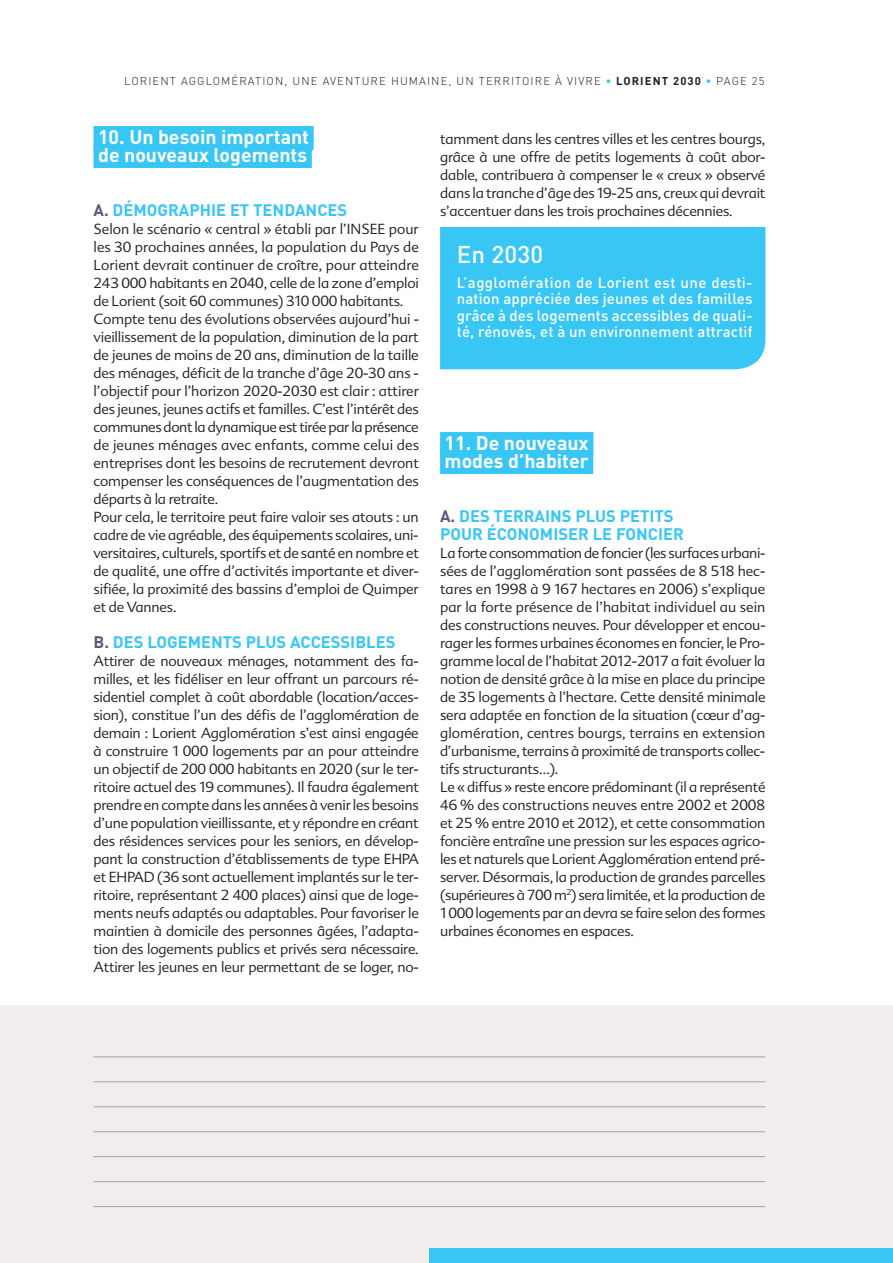
<style>
.page{position:relative;width:893px;height:1263px;background:#fff}
.page>*{position:absolute;margin:0;border:0;box-sizing:border-box;transform-origin:0 0}
.t1{font:500 24px "DIN";color:#fff}
.t2{font:700 19.5px/18px "DIN";color:#fff}
.t3{font:700 16.5px/18px "DIN";letter-spacing:.045em;color:#38c6f4}
.t4{font:500 15px/16.5px "DIN";letter-spacing:.005em;color:#fff;text-align:justify}
.t5{font:300 14.25px/18px "Advert";letter-spacing:-.015em;color:#231f20}
.t6{font:300 11.25px "DIN";letter-spacing:.1em;color:#231f20}
.s1{font-weight:700;color:#38c6f4}
.s2{font-weight:700}
.s3{color:#5b5878}
</style>
<div class="page">
<div style="left:0;top:1006px;width:893px;height:257px;background:#f0edec"></div>
<hr style="left:94px;top:1156px;width:671px;height:1px;background:#a4a1b7">
<hr style="left:94px;top:1106px;width:671px;height:1px;background:#a4a1b7">
<hr style="left:94px;top:1081px;width:671px;height:1px;background:#a4a1b7">
<hr style="left:94px;top:1056px;width:671px;height:1px;background:#a4a1b7">
<hr style="left:94px;top:1206px;width:671px;height:1px;background:#a4a1b7">
<hr style="left:94px;top:1181px;width:671px;height:1px;background:#a4a1b7">
<hr style="left:94px;top:1131px;width:671px;height:1px;background:#a4a1b7">
<div style="left:429px;top:1248px;width:464px;height:15px;background:#38c6f4"></div>
<div style="left:94px;top:126px;width:220px;height:24px;background:#38c6f4"></div>
<div style="left:94px;top:144px;width:218px;height:24px;background:#38c6f4"></div>
<div style="left:440px;top:432px;width:153px;height:24px;background:#38c6f4"></div>
<div style="left:440px;top:450px;width:153px;height:24px;background:#38c6f4"></div>
<div style="left:440px;top:227px;width:325px;height:142px;background:#38c6f4"></div>
<p class="t6" style="left:124px;top:74px;width:642px">LORIENT AGGLOMÉRATION, UNE AVENTURE HUMAINE, U N TERRITOIRE À VIVRE <span class="s1">•</span> <span class="s2">LORIENT 2030</span> <span class="s1">•</span> PAGE 25</p>
<h2 class="t2" style="left:98px;top:127px;width:213px">10. UN BESOIN IMPORTANT<br>DE NOUVEAUX LOGEMENTS</h2>
<p class="t3" style="left:94px;top:200px;width:254px"><span class="s3">A.</span> DÉMOGRAPHIE ET TENDANCES</p>
<p class="t5" style="left:94px;top:220px;width:327px">Selon le scénario « central » établi par l’INSEE pour les 30 prochaines années, la population du Pays de Lorient devrait continuer de croître, pour atteindre 243 000 habitants en 2040, celle de la zone d’emploi de Lorient (soit 60 communes) 310 000 habitants.<br>Compte tenu des évolutions observées aujourd’hui - vieillissement de la population, diminution de la part de jeunes de moins de 20 ans, diminution de la taille des ménages, déficit de la tranche d’âge 20-30 ans - l’objectif pour l’horizon 2020-2030 est clair : attirer des jeunes, jeunes actifs et familles. C’est l’intérêt des communes dont la dynamique est tirée par la présence de jeunes ménages avec enfants, comme celui des entreprises dont les besoins de recrutement devront compenser les conséquences de l’augmentation des départs à la retraite.<br>Pour cela, le territoire peut faire valoir ses atouts : un cadre de vie agréable, des équipements scolaires, uni&shy;versitaires, culturels, sportifs et de santé en nombre et de qualité, une offre d’activités importante et diver&shy;sifiée, la proximité des bassins d’emploi de Quimper et de Vannes.</p>
<p class="t3" style="left:94px;top:632px;width:302px"><span class="s3">B.</span> DES LOGEMENTS PLUS ACCESSIBLES</p>
<p class="t5" style="left:94px;top:652px;width:327px;text-align:justify">Attirer de nouveaux ménages, notamment des fa&shy;milles, et les fidéliser en leur offrant un parcours ré&shy;sidentiel complet à coût abordable (location/acces&shy;sion), constitue l’un des défis de l’agglomération de demain : Lorient Agglomération s’est ainsi engagée à construire 1 000 logements par an pour atteindre un objectif de 200 000 habitants en 2020 (sur le ter&shy;ritoire actuel des 19 communes). Il faudra également prendre en compte dans les années à venir les besoins d’une population vieillissante, et y répondre en créant des résidences services pour les seniors, en dévelop&shy;pant la construction d’établissements de type EHPA et EHPAD (36 sont actuellement implantés sur le ter&shy;ritoire, représentant 2 400 places) ainsi que de loge&shy;ments neufs adaptés ou adaptables. Pour favoriser le maintien à domicile des personnes âgées, l’adapta&shy;tion des logements publics et privés sera nécessaire.<br>Attirer les jeunes en leur permettant de se loger, no-</p>
<p class="t5" style="left:440px;top:130px;width:327px;text-align:justify">tamment dans les centres villes et les centres bourgs, grâce à une offre de petits logements à coût abor&shy;dable, contribuera à compenser le « creux » observé dans la tranche d’âge des 19-25 ans, creux qui devrait s’accentuer dans les trois prochaines décennies.</p>
<h1 class="t1" style="left:457px;top:239px;width:88px">En 2030</h1>
<p class="t4" style="left:457px;top:273px;width:297px">L’agglomération de Lorient est une desti&shy;nation appréciée des jeunes et des familles grâce à des logements accessibles de quali&shy;té, rénovés, et à un environnement attractif</p>
<h2 class="t2" style="left:445px;top:433px;width:146px">11. DE NOUVEAUX<br>MODES D’HABITER</h2>
<p class="t3" style="left:440px;top:506px;width:245px"><span class="s3">A.</span> DES TERRAINS PLUS PETITS<br>POUR ÉCONOMISER LE FONCIER</p>
<p class="t5" style="left:440px;top:544px;width:327px">La forte consommation de foncier (les surfaces urbani&shy;sées de l’agglomération sont passées de 8 518 hec&shy;tares en 1998 à 9 167 hectares en 2006) s’explique par la forte présence de l’habitat individuel au sein des constructions neuves. Pour développer et encou&shy;rager les formes urbaines économes en foncier, le Pro&shy;gramme local de l’habitat 2012-2017 a fait évoluer la notion de densité grâce à la mise en place du principe de 35 logements à l’hectare. Cette densité minimale sera adaptée en fonction de la situation (cœur d’ag&shy;glomération, centres bourgs, terrains en extension d’urbanisme, terrains à proximité de transports collec&shy;tifs structurants…).<br>Le « diffus » reste encore prédominant (il a représenté 46 % des constructions neuves entre 2002 et 2008 et 25 % entre 2010 et 2012), et cette consommation foncière entraîne une pression sur les espaces agrico&shy;les et naturels que Lorient Agglomération entend pré&shy;server. Désormais, la production de grandes parcelles (supérieures à 700 m<sup>2</sup>) sera limitée, et la production de 1 000 logements par an devra se faire selon des formes urbaines économes en espaces.</p>
</div>
